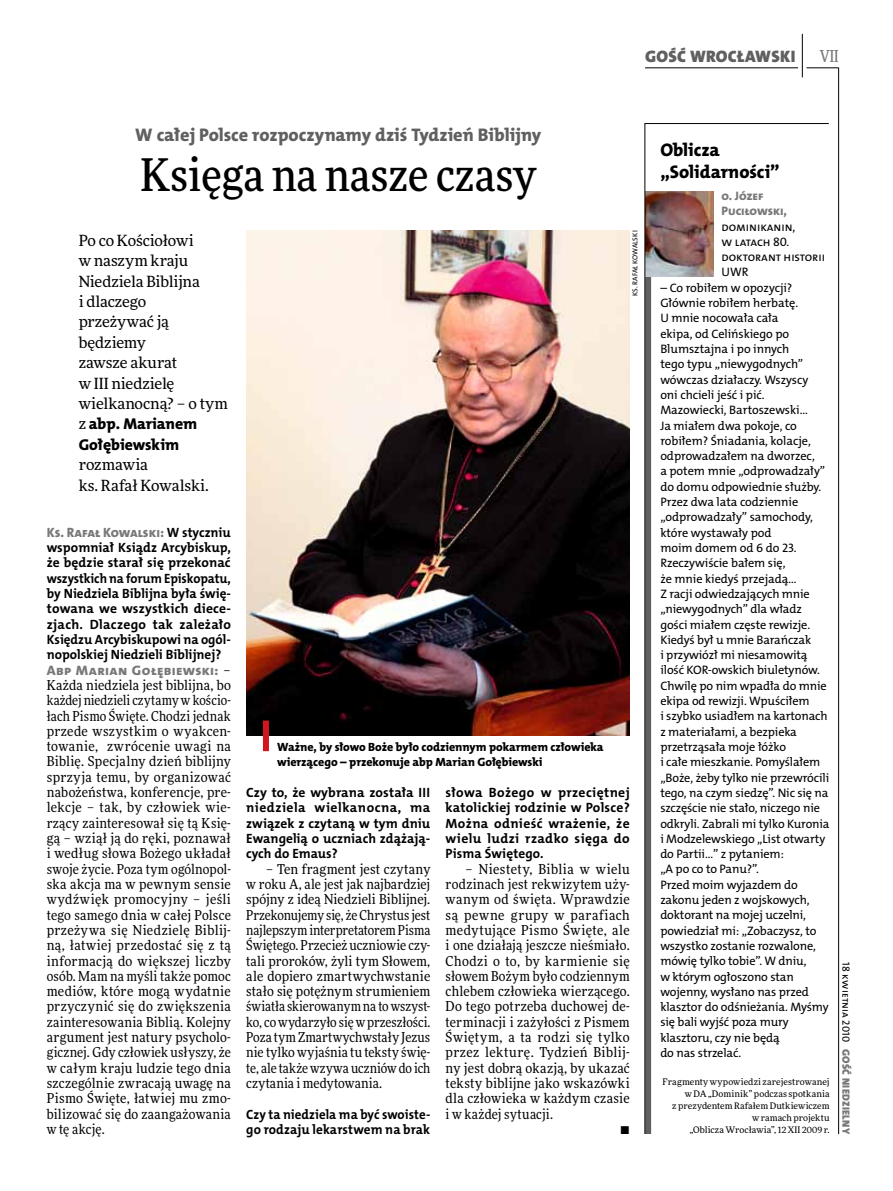
<style>
.page{position:relative;width:893px;height:1191px;background:#fff}
.page>*{position:absolute;margin:0;border:0;box-sizing:border-box;transform-origin:0 0}
.t1{font:500 45px "Freeday Narrow";color:#000}
.t2{font:18.3px "The Mix HP8 Ex Bld";letter-spacing:-.005em;color:#616061}
.t3{font:18.3px/21.6px "The Mix HP8 Ex Bld";letter-spacing:-.005em;color:#000}
.t4{font:16.65px "The Mix HP9 Blk";letter-spacing:.02em;color:#616061}
.t5{font:500 16.5px "Freeday Narrow";color:#787779;scale:.9 1}
.t6{font:15.75px/20.4px "The Mix HP8 Ex Bld";letter-spacing:-.005em;color:#000}
.t7{font:15.45px/20.4px "Freeday News";letter-spacing:-.005em;color:#000}
.t8{font:13.65px/15.3px "Freeday Narrow News";letter-spacing:.02em;color:#000;text-align:justify}
.t9{font:13.65px "The Mix HP8 Ex Bld";letter-spacing:.035em;color:#787779}
.t10{font:13.65px "Freeday Narrow News";letter-spacing:.04em;color:#000}
.t11{font:13.5px/15.3px "The Mix HP7 Bld";letter-spacing:.005em;color:#000;text-align:justify}
.t12{font:13.5px/15.3px "The Mix HP7 Bld";letter-spacing:.005em;color:#000;scale:.96 1}
.t13{font:13.5px "The Mix HP8 Ex Bld";letter-spacing:.01em;color:#787779}
.t14{font:12.3px/15.3px "The Mix HP5 Plain";letter-spacing:-.01em;color:#000}
.t15{font:12.3px/15.3px "The Mix HP8 Ex Bld";color:#787779}
.t16{font:12px/15.3px "The Mix HP8 Ex Bld";letter-spacing:-.005em;color:#000}
.t17{font:10.5px "The Mix HP9 Blk";letter-spacing:.025em;color:#787779}
.t18{font:10.5px "The Mix HP5 Plain";color:#000}
.t19{font:9px/12px "Freeday News";letter-spacing:.005em;color:#000;text-align:right}
.t20{font:7.2px "The Mix HP5 Plain";letter-spacing:.015em;color:#000}
.s1{font-family:"Freeday News";font-size:15.45px}
.s2{font-family:"The Mix HP7 Bld";color:#000}
.s3{font-family:"Freeday Narrow News";color:#000}
</style>
<div class="page">
<hr style="left:806px;top:68px;width:33px;height:1px;background:#000">
<hr style="left:645px;top:68px;width:153px;height:1px;background:#000">
<hr style="left:838px;top:68px;width:1px;height:1066px;background:#000">
<hr style="left:802px;top:34px;width:1px;height:43px;background:#000">
<svg style="left:644px;top:123px;width:185px;height:1011px"></svg>
<img style="left:246px;top:230px;width:384px;height:506px">
<div style="left:263px;top:720px;width:6px;height:31px;background:#d3151f"></div>
<p class="t4" style="left:645px;top:46px;width:152px">GOŚĆ WROCŁAWSKI</p>
<p class="t5" style="left:820px;top:46px;width:22px">VII</p>
<h2 class="t2" style="left:135px;top:123px;width:407px">W całej Polsce rozpoczynamy dziś Tydzień Biblijny</h2>
<h1 class="t1" style="left:140px;top:147px;width:397px">Księga na nasze czasy</h1>
<p class="t7" style="left:79px;top:230px;width:151px">Po co Kościołowi<br>w naszym kraju<br>Niedziela Biblijna<br>i dlaczego<br>przeżywać ją będziemy<br>zawsze akurat<br>w III niedzielę wielkanocną? – o tym</p>
<p class="t6" style="left:79px;top:414px;width:120px"><span class="s1">z</span> abp. Marianem<br>Gołębiewskim</p>
<p class="t7" style="left:79px;top:454px;width:132px">rozmawia<br>ks. Rafał Kowalski.</p>
<p class="t20" style="left:631px;top:296px;width:67px;rotate:-90deg">ks. Rafał Kowalski</p>
<p class="t13" style="left:47px;top:523px;width:186px">Ks. Rafał Kowalski: <span class="s2">W styczniu</span></p>
<p class="t11" style="left:47px;top:540px;width:186px">wspomniał Ksiądz Arcybiskup, że będzie starał się przekonać wszystkich na forum Episkopatu, by Niedziela Biblijna była świę&shy;towana we wszystkich diece&shy;zjach. Dlaczego tak zależało Księdzu Arcybiskupowi na ogól&shy;nopolskiej Niedzieli Biblijnej?</p>
<p class="t9" style="left:47px;top:661px;width:186px">Abp Marian Gołębiewski: <span class="s3">–</span></p>
<p class="t8" style="left:47px;top:677px;width:186px">Każda niedziela jest biblijna, bo każdej niedzieli czytamy w kościo&shy;łach Pismo Święte. Chodzi jednak przede wszystkim o wyakcen&shy;towanie, zwrócenie uwagi na Biblię. Specjalny dzień biblijny sprzyja temu, by organizować nabożeństwa, konferencje, pre&shy;lekcje – tak, by człowiek wie&shy;rzący zainteresował się tą Księ&shy;gą – wziął ją do ręki, poznawał i według słowa Bożego układał swoje życie. Poza tym ogólnopol&shy;ska akcja ma w pewnym sensie wydźwięk promocyjny – jeśli tego samego dnia w całej Polsce przeżywa się Niedzielę Biblij&shy;ną, łatwiej przedostać się z tą informacją do większej liczby osób. Mam na myśli także pomoc mediów, które mogą wydatnie przyczynić się do zwiększenia zainteresowania Biblią. Kolejny argument jest natury psycholo&shy;gicznej. Gdy człowiek usłyszy, że w całym kraju ludzie tego dnia szczególnie zwracają uwagę na Pismo Święte, łatwiej mu zmo&shy;bilizować się do zaangażowania w tę akcję.</p>
<p class="t16" style="left:277px;top:739px;width:328px">Ważne, by słowo Boże było codziennym pokarmem człowieka wierzącego – przekonuje abp Marian Gołębiewski</p>
<p class="t11" style="left:246px;top:785px;width:186px">Czy to, że wybrana została III niedziela wielkanocna, ma związek z czytaną w tym dniu Ewangelią o uczniach zdążają&shy;cych do Emaus?</p>
<p class="t8" style="left:246px;top:861px;width:186px;text-indent:20px">– Ten fragment jest czytany w roku A, ale jest jak najbardziej spójny z ideą Niedzieli Biblijnej.<br>Przekonujemy się, że Chrystus jest najlepszym interpretatorem Pisma Świętego. Przecież uczniowie czy&shy;tali proroków, żyli tym Słowem, ale dopiero zmartwychwstanie stało się potężnym strumieniem światła skierowanym na to wszyst&shy;ko, co wydarzyło się w przeszłości.<br>Poza tym Zmartwychwstały Jezus nie tylko wyjaśnia tu teksty świę&shy;te, ale także wzywa uczniów do ich czytania i medytowania.</p>
<p class="t12" style="left:246px;top:1106px;width:193px">Czy ta niedziela ma być swoiste&shy;go rodzaju lekarstwem na brak</p>
<p class="t11" style="left:446px;top:785px;width:186px">słowa Bożego w przeciętnej katolickiej rodzinie w Polsce?<br>Można odnieść wrażenie, że wielu ludzi rzadko sięga do Pisma Świętego.</p>
<p class="t8" style="left:465px;top:861px;width:166px">– Niestety, Biblia w wielu</p>
<p class="t8" style="left:446px;top:876px;width:186px">rodzinach jest rekwizytem uży-</p>
<p class="t8" style="left:446px;top:891px;width:186px">wanym od święta. Wprawdzie</p>
<p class="t10" style="left:446px;top:906px;width:186px">są pewne grupy w parafiach</p>
<p class="t8" style="left:446px;top:922px;width:186px">medytujące Pismo Święte, ale</p>
<p class="t8" style="left:446px;top:937px;width:186px">i one działają jeszcze nieśmiało.</p>
<p class="t8" style="left:446px;top:953px;width:186px">Chodzi o to, by karmienie się</p>
<p class="t8" style="left:446px;top:968px;width:186px">słowem Bożym było codziennym</p>
<p class="t8" style="left:446px;top:983px;width:186px">chlebem człowieka wierzącego.</p>
<p class="t8" style="left:446px;top:998px;width:186px">Do tego potrzeba duchowej de-</p>
<p class="t8" style="left:446px;top:1014px;width:186px">terminacji i zażyłości z Pismem</p>
<p class="t8" style="left:446px;top:1029px;width:186px">Świętym, a ta rodzi się tylko</p>
<p class="t8" style="left:446px;top:1044px;width:186px">przez lekturę. Tydzień Biblij-</p>
<p class="t8" style="left:446px;top:1060px;width:186px">ny jest dobrą okazją, by ukazać</p>
<p class="t8" style="left:446px;top:1075px;width:186px">teksty biblijne jako wskazówki</p>
<p class="t8" style="left:446px;top:1090px;width:186px">dla człowieka w każdym czasie</p>
<p class="t8" style="left:446px;top:1106px;width:109px">i w każdej sytuacji.</p>
<p class="t8" style="left:620px;top:1121px;width:11px">•</p>
<h2 class="t3" style="left:660px;top:139px;width:121px">Oblicza „Solidarności”</h2>
<p class="t15" style="left:722px;top:188px;width:67px">o. Józef<br>Puciłowski,</p>
<p class="t14" style="left:722px;top:219px;width:105px">dominikanin,<br>w latach 80. doktorant historii<br>UWR</p>
<p class="t14" style="left:660px;top:280px;width:171px">– Co robiłem w opozycji?<br>Głównie robiłem herbatę.<br>U mnie nocowała cała<br>ekipa, od Celińskiego po<br>Blumsztajna i po innych<br>tego typu „niewygodnych” wówczas działaczy. Wszyscy<br>oni chcieli jeść i pić.<br>Mazowiecki, Bartoszewski…<br>Ja miałem dwa pokoje, co robiłem? Śniadania, kolacje, odprowadzałem na dworzec,<br>a potem mnie „odprowadzały” do domu odpowiednie służby.<br>Przez dwa lata codziennie „odprowadzały” samochody, które wystawały pod<br>moim domem od 6 do 23.<br>Rzeczywiście bałem się,<br>że mnie kiedyś przejadą…<br>Z racji odwiedzających mnie „niewygodnych” dla władz gości miałem częste rewizje.<br>Kiedyś był u mnie Barańczak<br>i przywiózł mi niesamowitą ilość KO R-owskich biuletynów.<br>Chwilę po nim wpadła do mnie ekipa od rewizji. Wpuściłem<br>i szybko usiadłem na kartonach z materiałami, a bezpieka przetrząsała moje łóżko<br>i całe mieszkanie. Pomyślałem „Boże, żeby tylko nie przewrócili tego, na czym siedzę”. Nic się na szczęście nie stało, niczego nie odkryli. Zabrali mi tylko Kuronia i Modzelewskiego „List otwarty do Partii…” z pytaniem:<br>„A po co to Panu?”.<br>Przed moim wyjazdem do zakonu jeden z wojskowych, doktorant na mojej uczelni, powiedział mi: „Zobaczysz, to wszystko zostanie rozwalone, mówię tylko tobie”. W dniu,<br>w którym ogłoszono stan wojenny, wysłano nas przed klasztor do odśnieżania. Myśmy się bali wyjść poza mury klasztoru, czy nie będą<br>do nas strzelać.</p>
<p class="t19" style="left:663px;top:1076px;width:168px">Fragmenty wypowiedzi zarejestrowanej w DA „Dominik” podczas spotkania<br>z prezydentem Rafałem Dutkiewiczem<br>w ramach projektu<br>„Oblicza Wrocławia”, 12 XII 2009 r.</p>
<p class="t18" style="left:853px;top:962px;width:82px;rotate:90deg">18 kwietnia 2010</p>
<p class="t17" style="left:853px;top:1049px;width:86px;rotate:90deg">GOŚĆ NIEDZIELNY</p>
</div>
